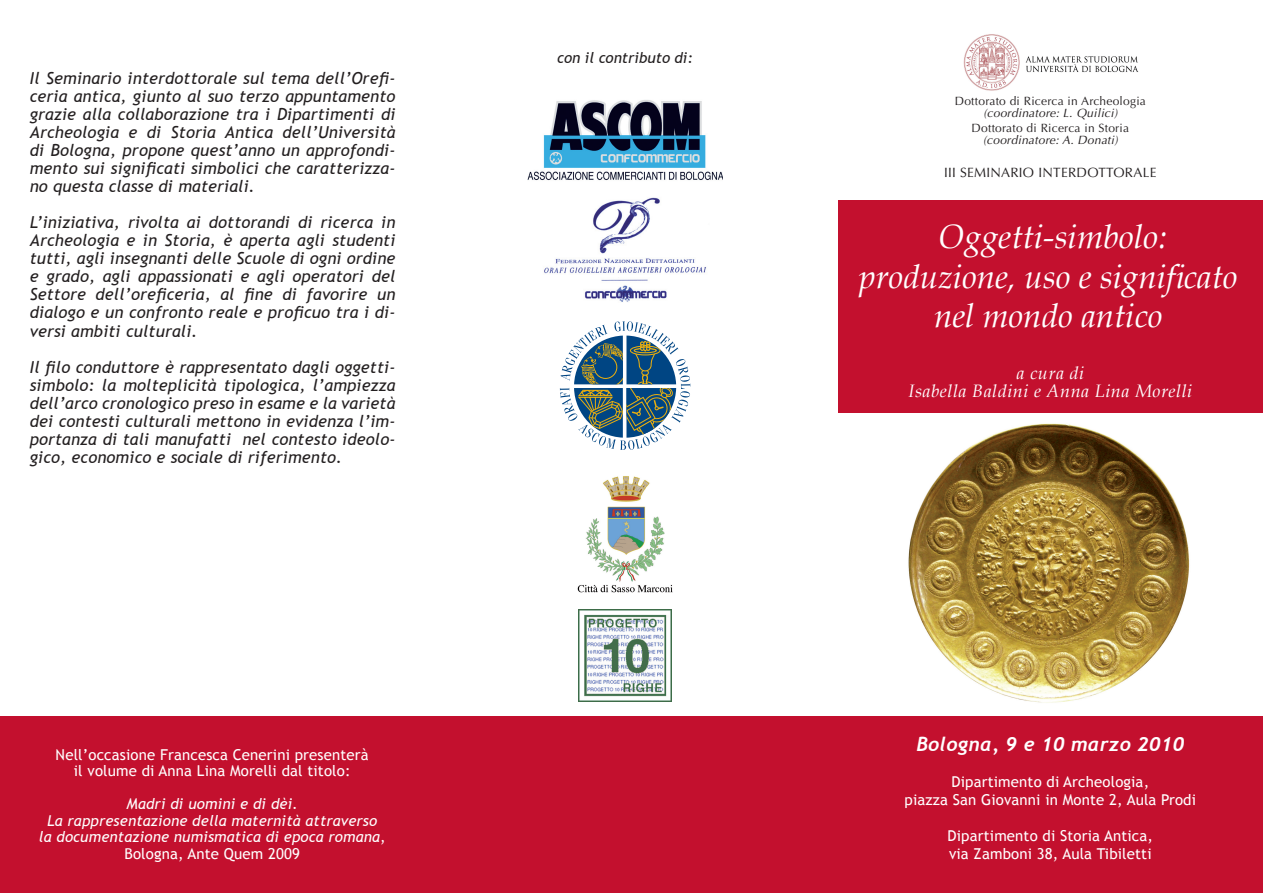
<style>
.page{position:relative;width:1263px;height:893px;background:#fff}
.page>*{position:absolute;margin:0;border:0;box-sizing:border-box;transform-origin:0 0}
.t1{font:italic 33.75px/39px "Book Antiqua";color:#fff;text-align:center}
.t2{font:italic 700 19.5px "Trebuchet";letter-spacing:.02em;color:#fff}
.t3{font:italic 18px/18px "Book Antiqua";letter-spacing:.03em;color:#fff;text-align:center}
.t4{font:italic 16.5px/18px "Trebuchet MS";letter-spacing:.01em;color:#231f20;text-align:justify}
.t5{font:15px/18px "Trebuchet MS";letter-spacing:.01em;color:#fff;text-align:center}
.t6{font:italic 15px/16.5px "Trebuchet MS";letter-spacing:.01em;color:#fff;text-align:center}
.t7{font:italic 15px "Trebuchet MS";color:#231f20}
.t8{font:13.5px "Optima";letter-spacing:.02em;color:#231f20}
.t9{font:12px "Optima";letter-spacing:.02em;color:#231f20}
.t10{font:italic 12px "Optima";letter-spacing:.02em;color:#231f20}
.s1{font-style:normal}
</style>
<div class="page">
<div style="left:0;top:717px;width:1263px;height:176px;background:#c3102e"></div>
<div style="left:838px;top:200px;width:425px;height:212px;background:#c3102e"></div>
<svg style="left:560px;top:321px;width:130px;height:129px"></svg>
<img style="left:544px;top:197px;width:162px;height:105px">
<img style="left:528px;top:100px;width:194px;height:81px">
<img style="left:963px;top:34px;width:175px;height:57px">
<img style="left:579px;top:609px;width:92px;height:93px">
<img style="left:908px;top:423px;width:282px;height:280px">
<img style="left:577px;top:476px;width:96px;height:117px">
<p class="t4" style="left:30px;top:70px;width:367px">Il Seminario interdottorale sul tema dell’Orefi&shy;ceria antica, giunto al suo terzo appuntamento grazie alla collaborazione tra i Dipartimenti di Archeologia e di Storia Antica dell’Università di Bologna, propone quest’anno un approfondi&shy;mento sui significati simbolici che caratterizza&shy;no questa classe di materiali.</p>
<p class="t4" style="left:30px;top:214px;width:367px">L’iniziativa, rivolta ai dottorandi di ricerca in Archeologia e in Storia, è aperta agli studenti tutti, agli insegnanti delle Scuole di ogni ordine e grado, agli appassionati e agli operatori del Settore dell’oreficeria, al fine di favorire un dialogo e un confronto reale e proficuo tra i di&shy;versi ambiti culturali.</p>
<p class="t4" style="left:30px;top:358px;width:367px">Il filo conduttore è rappresentato dagli oggetti&shy;simbolo: la molteplicità tipologica, l’ampiezza dell’arco cronologico preso in esame e la varietà dei contesti culturali mettono in evidenza l’im&shy;portanza di tali manufatti nel contesto ideolo&shy;gico, economico e sociale di riferimento.</p>
<p class="t5" style="left:56px;top:747px;width:315px;line-height:16.5px">Nell’occasione Francesca Cenerini presenterà il volume di Anna Lina Morelli dal titolo:</p>
<p class="t6" style="left:39px;top:796px;width:348px">Madri di uomini e di dèi.<br>La rappresentazione della maternità attraverso la documentazione numismatica di epoca romana<span class="s1">, Bologna, Ante Quem 2009</span></p>
<p class="t7" style="left:557px;top:49px;width:137px">con il contributo di:</p>
<p class="t9" style="left:955px;top:94px;width:193px">Dottorato di Ricerca in Archeologia</p>
<p class="t10" style="left:983px;top:106px;width:136px">(coordinatore: L. Quilici)</p>
<p class="t9" style="left:972px;top:121px;width:159px">Dottorato di Ricerca in Storia</p>
<p class="t10" style="left:983px;top:133px;width:136px">(coordinatore: A. Donati)</p>
<p class="t8" style="left:944px;top:165px;width:214px">III SEMINARIO INTERDOTTORALE</p>
<h1 class="t1" style="left:859px;top:218px;width:380px">Oggetti-simbolo: produzione, uso e significato nel mondo antico</h1>
<p class="t3" style="left:908px;top:364px;width:285px">a cura di<br>Isabella Baldini e Anna Lina Morelli</p>
<p class="t2" style="left:916px;top:732px;width:269px">Bologna, 9 e 10 marzo 2010</p>
<p class="t5" style="left:904px;top:773px;width:293px">Dipartimento di Archeologia,<br>piazza San Giovanni in Monte 2, Aula Prodi</p>
<p class="t5" style="left:947px;top:827px;width:207px;text-align:left">Dipartimento di Storia Antica, via Zamboni 38, Aula Tibiletti</p>
</div>
